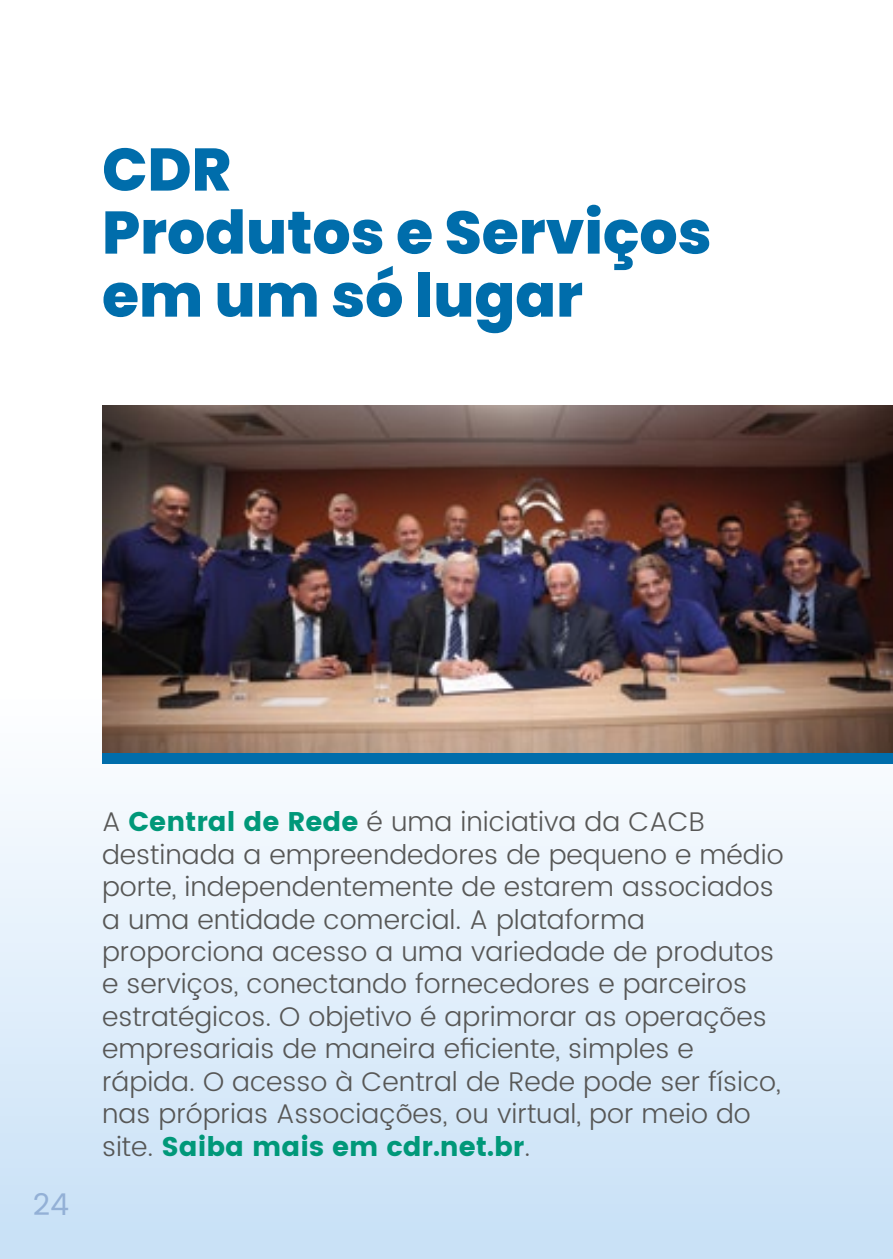
<style>
.page{position:relative;width:893px;height:1259px;background:#fff}
.page>*{position:absolute;margin:0;border:0;box-sizing:border-box;transform-origin:0 0}
.t1{font:800 60px/63px "Poppins";color:#006dab}
.t2{font:30px "Poppins";color:#93b0d6}
.t3{font:300 27px/32.4px "Poppins";color:#575756}
.s1{font-weight:700;color:#009879}
</style>
<div class="page">
<div style="left:0;top:637px;width:893px;height:622px;background:linear-gradient(to bottom,#fff,#c8e0f7)"></div>
<img style="left:102px;top:405px;width:791px;height:348px">
<div style="left:102px;top:753px;width:791px;height:10px;background:#006dab"></div>
<h1 class="t1" style="left:102px;top:138px;width:611px">CDR<br>Produtos e Serviços em um só lugar</h1>
<p class="t2" style="left:33px;top:1183px;width:38px">24</p>
<p class="t3" style="left:102px;top:806px;width:683px">A <span class="s1">Central de Rede</span> é uma iniciativa da CACB destinada a empreendedores de pequeno e médio porte, independentemente de estarem associados a uma entidade comercial. A plataforma proporciona acesso a uma variedade de produtos e serviços, conectando fornecedores e parceiros estratégicos. O objetivo é aprimorar as operações empresariais de maneira eficiente, simples e rápida. O acesso à Central de Rede pode ser físico, nas próprias Associações, ou virtual, por meio do site. <span class="s1">Saiba mais em cdr.net.br</span>.</p>
</div>
